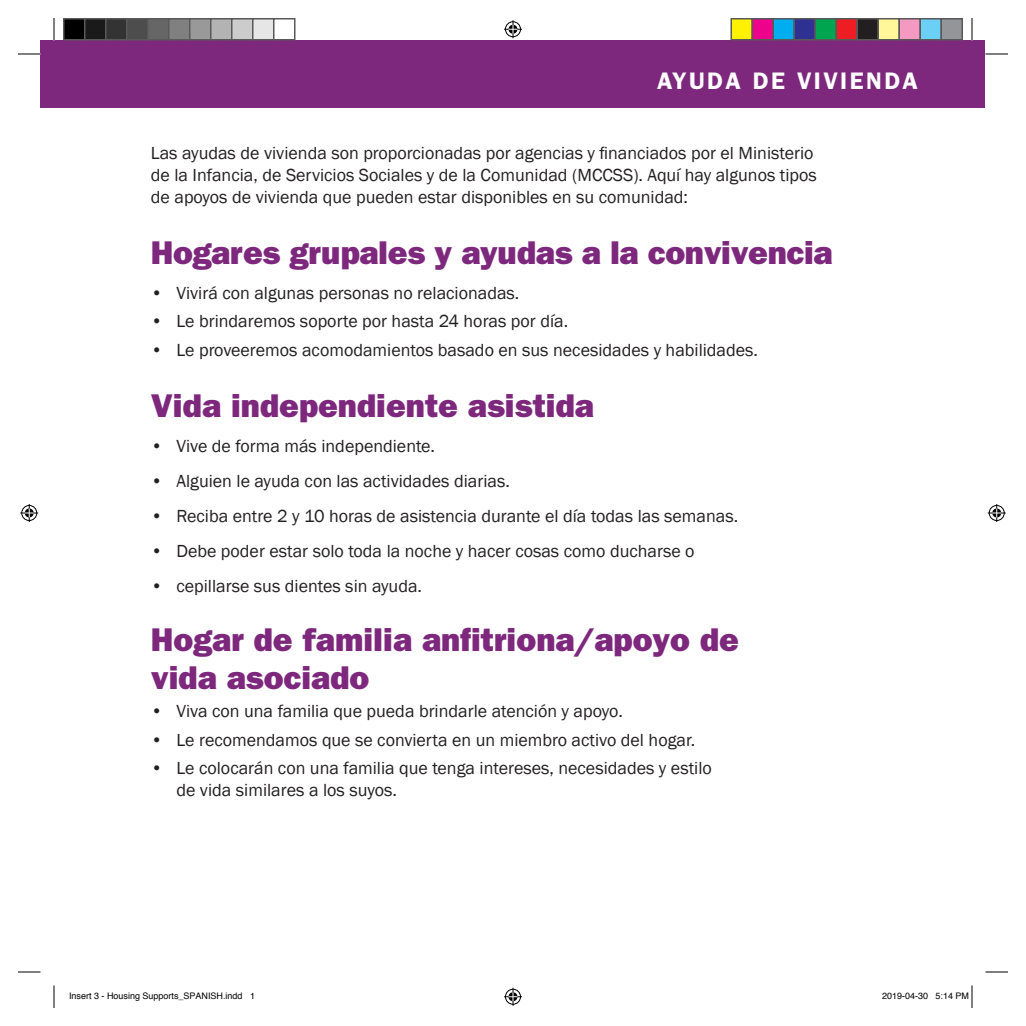
<style>
.page{position:relative;width:1026px;height:1026px;background:#fff}
.page>*{position:absolute;margin:0;border:0;box-sizing:border-box;transform-origin:0 0}
.t1{font:800 33px/37.5px "Franklin Gothic";color:#7d287d}
.t2{font:600 24px "Franklin Gothic";letter-spacing:.1em;color:#fff}
.t3{font:18px/21.6px "Franklin Gothic";color:#231f20}
.t4{font:9px "Helvetica";color:#000}
</style>
<div class="page">
<div style="left:40px;top:40px;width:946px;height:68px;background:#7d287d"></div>
<svg style="left:18px;top:54px;width:22px;height:1px"></svg>
<svg style="left:986px;top:54px;width:22px;height:1px"></svg>
<svg style="left:18px;top:972px;width:22px;height:1px"></svg>
<svg style="left:986px;top:972px;width:22px;height:1px"></svg>
<svg style="left:54px;top:18px;width:1px;height:22px"></svg>
<svg style="left:54px;top:986px;width:1px;height:22px"></svg>
<svg style="left:972px;top:18px;width:1px;height:22px"></svg>
<svg style="left:504px;top:20px;width:18px;height:18px"></svg>
<svg style="left:504px;top:988px;width:18px;height:18px"></svg>
<svg style="left:20px;top:504px;width:18px;height:18px"></svg>
<svg style="left:988px;top:504px;width:18px;height:18px"></svg>
<div style="left:64px;top:19px;width:21px;height:21px;background:#000"></div>
<div style="left:63px;top:18px;width:23px;height:22px;border:2px solid #595959"></div>
<div style="left:85px;top:19px;width:21px;height:21px;background:#1a1a1a"></div>
<div style="left:84px;top:18px;width:22px;height:22px;border:2px solid #595959"></div>
<div style="left:106px;top:19px;width:21px;height:21px;background:#333"></div>
<div style="left:105px;top:18px;width:23px;height:22px;border:2px solid #595959"></div>
<div style="left:127px;top:19px;width:21px;height:21px;background:#4d4d4d"></div>
<div style="left:126px;top:18px;width:22px;height:22px;border:2px solid #595959"></div>
<div style="left:148px;top:19px;width:21px;height:21px;background:#666"></div>
<div style="left:147px;top:18px;width:23px;height:22px;border:2px solid #595959"></div>
<div style="left:169px;top:19px;width:21px;height:21px;background:#808080"></div>
<div style="left:168px;top:18px;width:22px;height:22px;border:2px solid #595959"></div>
<div style="left:190px;top:19px;width:21px;height:21px;background:#999"></div>
<div style="left:189px;top:18px;width:23px;height:22px;border:2px solid #595959"></div>
<div style="left:211px;top:19px;width:21px;height:21px;background:#b3b3b3"></div>
<div style="left:210px;top:18px;width:22px;height:22px;border:2px solid #595959"></div>
<div style="left:232px;top:19px;width:21px;height:21px;background:#ccc"></div>
<div style="left:231px;top:18px;width:23px;height:22px;border:2px solid #595959"></div>
<div style="left:253px;top:19px;width:21px;height:21px;background:#e6e6e6"></div>
<div style="left:252px;top:18px;width:22px;height:22px;border:2px solid #595959"></div>
<div style="left:273px;top:18px;width:23px;height:22px;border:2px solid #595959"></div>
<div style="left:731px;top:19px;width:21px;height:21px;background:#fff101"></div>
<div style="left:730px;top:18px;width:23px;height:22px;border:2px solid #595959"></div>
<div style="left:752px;top:19px;width:21px;height:21px;background:#ed028c"></div>
<div style="left:752px;top:18px;width:22px;height:22px;border:2px solid #595959"></div>
<div style="left:773px;top:19px;width:21px;height:21px;background:#00aeef"></div>
<div style="left:772px;top:18px;width:23px;height:22px;border:2px solid #595959"></div>
<div style="left:794px;top:19px;width:21px;height:21px;background:#2e3092"></div>
<div style="left:794px;top:18px;width:22px;height:22px;border:2px solid #595959"></div>
<div style="left:815px;top:19px;width:21px;height:21px;background:#00a54f"></div>
<div style="left:814px;top:18px;width:23px;height:22px;border:2px solid #595959"></div>
<div style="left:836px;top:19px;width:21px;height:21px;background:#ee1d23"></div>
<div style="left:836px;top:18px;width:22px;height:22px;border:2px solid #595959"></div>
<div style="left:857px;top:19px;width:21px;height:21px;background:#231f20"></div>
<div style="left:856px;top:18px;width:23px;height:22px;border:2px solid #595959"></div>
<div style="left:878px;top:19px;width:21px;height:21px;background:#fff79a"></div>
<div style="left:878px;top:18px;width:22px;height:22px;border:2px solid #595959"></div>
<div style="left:899px;top:19px;width:21px;height:21px;background:#f499c2"></div>
<div style="left:898px;top:18px;width:23px;height:22px;border:2px solid #595959"></div>
<div style="left:920px;top:19px;width:21px;height:21px;background:#6bcff6"></div>
<div style="left:920px;top:18px;width:22px;height:22px;border:2px solid #595959"></div>
<div style="left:941px;top:19px;width:21px;height:21px;background:#939598"></div>
<div style="left:940px;top:18px;width:23px;height:22px;border:2px solid #595959"></div>
<svg style="left:971px;top:986px;width:2px;height:22px"></svg>
<h2 class="t2" style="left:657px;top:67px;width:263px">AYUDA DE VIVIENDA</h2>
<p class="t3" style="left:151px;top:143px;width:668px">Las ayudas de vivienda son proporcionadas por agencias y financiados por el Ministerio de la Infancia, de Servicios Sociales y de la Comunidad (MCCSS). Aquí hay algunos tipos de apoyos de vivienda que pueden estar disponibles en su comunidad:</p>
<h1 class="t1" style="left:151px;top:233px;width:683px">Hogares grupales y ayudas a la convivencia</h1>
<p class="t3" style="left:151px;top:282px;width:370px">• Vivirá con algunas personas no relacionadas.</p>
<p class="t3" style="left:151px;top:311px;width:419px">• Le brindaremos soporte por hasta 24 horas por día.</p>
<p class="t3" style="left:151px;top:339px;width:609px">• Le proveeremos acomodamientos basado en sus necesidades y habilidades.</p>
<h1 class="t1" style="left:151px;top:386px;width:445px">Vida independiente asistida</h1>
<p class="t3" style="left:151px;top:435px;width:286px">• Vive de forma más independiente.</p>
<p class="t3" style="left:151px;top:471px;width:360px">• Alguien le ayuda con las actividades diarias.</p>
<p class="t3" style="left:151px;top:506px;width:589px">• Reciba entre 2 y 10 horas de asistencia durante el día todas las semanas.</p>
<p class="t3" style="left:151px;top:541px;width:545px">• Debe poder estar solo toda la noche y hacer cosas como ducharse o</p>
<p class="t3" style="left:151px;top:576px;width:273px">• cepillarse sus dientes sin ayuda.</p>
<h1 class="t1" style="left:151px;top:621px;width:590px">Hogar de familia anfitriona/apoyo de vida asociado</h1>
<p class="t3" style="left:151px;top:701px;width:474px">• Viva con una familia que pueda brindarle atención y apoyo.</p>
<p class="t3" style="left:151px;top:729px;width:546px">• Le recomendamos que se convierta en un miembro activo del hogar.</p>
<p class="t3" style="left:176px;top:758px;width:537px;text-indent:-26px">• Le colocarán con una familia que tenga intereses, necesidades y estilo de vida similares a los suyos.</p>
<p class="t4" style="left:69px;top:989px;width:188px">Insert 3 - Housing Supports_SPANISH.indd 1</p>
<p class="t4" style="left:882px;top:989px;width:89px">2019-04-30 5:14 PM</p>
</div>
